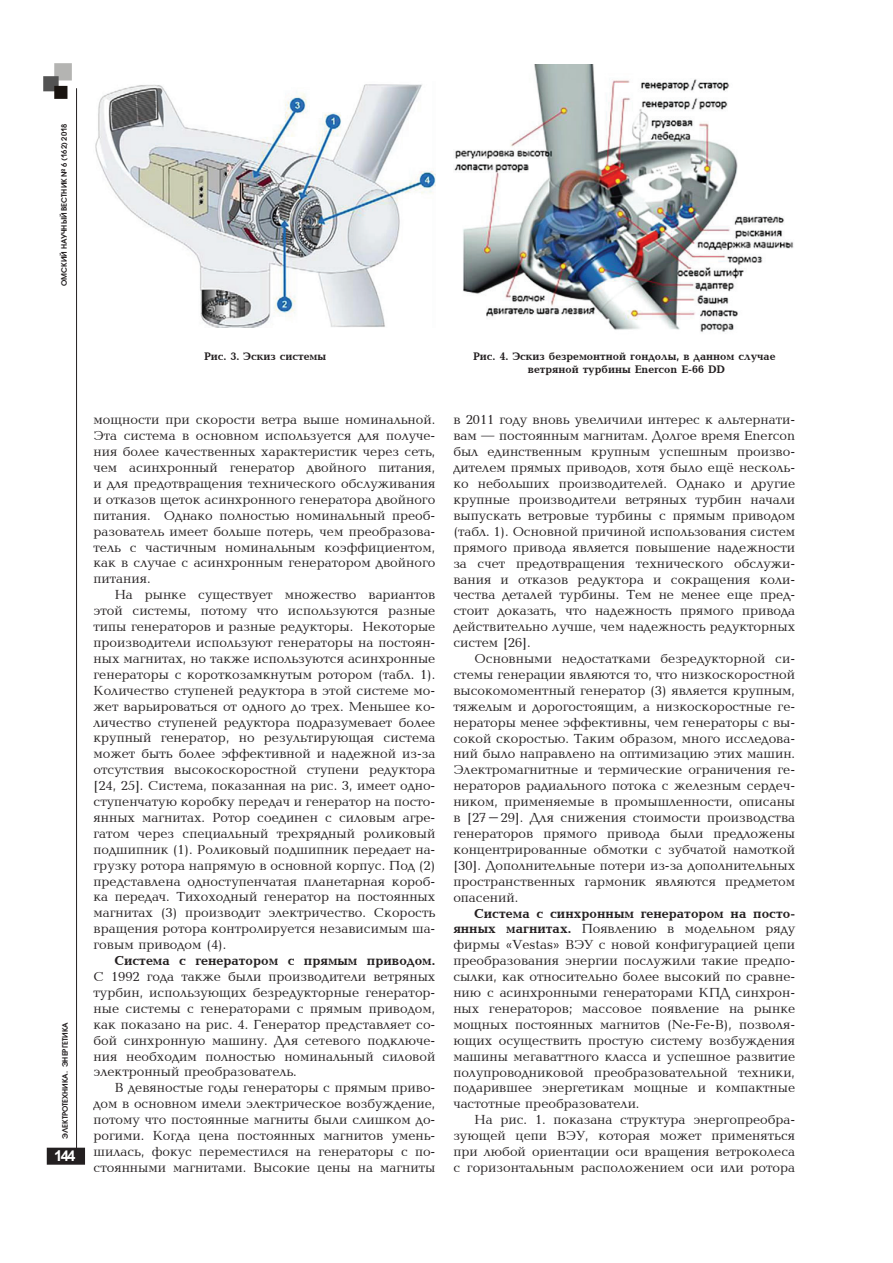
<style>
.page{position:relative;width:893px;height:1263px;background:#fff}
.page>*{position:absolute;margin:0;border:0;box-sizing:border-box;transform-origin:0 0}
.t1{font:700 15px "Arial";color:#fff}
.t2{font:13.5px/15.9px "Baltica CTT";color:#231f20;text-align:justify}
.t3{font:700 13.5px "Baltica C";color:#231f20}
.t4{font:700 11.25px/13.5px "Baltica C";color:#231f20;text-align:center}
.t5{font:600 7.5px "Avant Garde Gothic C";color:#231f20}
.s1{font-family:"Baltica C";font-weight:700}
</style>
<div class="page">
<div style="left:48px;top:1148px;width:36px;height:16px;background:#231f20"></div>
<div style="left:47px;top:1148px;width:38px;height:17px;border:2px solid #231f20"></div>
<hr style="left:76px;top:88px;width:1px;height:1068px;background:#231f20">
<img style="left:43px;top:63px;width:29px;height:36px">
<img style="left:95px;top:84px;width:340px;height:243px">
<img style="left:454px;top:65px;width:340px;height:267px">
<p class="t5" style="left:60px;top:286px;width:164px;rotate:-90deg">ОМСКИЙ НАУЧНЫЙ ВЕСТНИК № 6 (162) 2018</p>
<p class="t5" style="left:60px;top:1139px;width:118px;rotate:-90deg">ЭЛЕКТРОТЕХНИКА. эНЕРГЕТИКА</p>
<p class="t1" style="left:54px;top:1145px;width:23px">144</p>
<p class="t4" style="left:204px;top:350px;width:124px">Рис. 3. Эскиз системы</p>
<p class="t4" style="left:473px;top:350px;width:304px">Рис. 4. Эскиз безремонтной гондолы, в данном случае ветряной турбины Enercon E-66 DD</p>
<p class="t2" style="left:94px;top:413px;width:343px">мощности при скорости ветра выше номинальной.<br>Эта система в основном используется для получе&shy;ния более качественных характеристик через сеть, чем асинхронный генератор двойного питания, и для предотвращения технического обслуживания и отказов щеток асинхронного генератора двойного питания. Однако полностью номинальный преоб&shy;разователь имеет больше потерь, чем преобразова&shy;тель с частичным номинальным коэффициентом, как в случае с асинхронным генератором двойного питания.</p>
<p class="t2" style="left:94px;top:587px;width:343px;text-indent:21px">На рынке существует множество вариантов этой системы, потому что используются разные типы генераторов и разные редукторы. Некоторые производители используют генераторы на постоян&shy;ных магнитах, но также используются асинхронные генераторы с короткозамкнутым ротором (табл. 1).<br>Количество ступеней редуктора в этой системе мо&shy;жет варьироваться от одного до трех. Меньшее ко&shy;личество ступеней редуктора подразумевает более крупный генератор, но результирующая система может быть более эффективной и надежной из-за отсутствия высокоскоростной ступени редуктора [24, 25]. Система, показанная на рис. 3, имеет одно&shy;ступенчатую коробку передач и генератор на посто&shy;янных магнитах. Ротор соединен с силовым агре&shy;гатом через специальный трехрядный роликовый подшипник (1). Роликовый подшипник передает на&shy;грузку ротора напрямую в основной корпус. Под (2) представлена одноступенчатая планетарная короб&shy;ка передач. Тихоходный генератор на постоянных магнитах (3) производит электричество. Скорость вращения ротора контролируется независимым ша&shy;говым приводом (4).</p>
<p class="t3" style="left:115px;top:953px;width:322px">Система с генератором с прямым приводом.</p>
<p class="t2" style="left:94px;top:969px;width:343px">С 1992 года также были производители ветряных турбин, использующих безредукторные генератор&shy;ные системы с генераторами с прямым приводом, как показано на рис. 4. Генератор представляет со&shy;бой синхронную машину. Для сетевого подключе&shy;ния необходим полностью номинальный силовой электронный преобразователь.</p>
<p class="t2" style="left:94px;top:1080px;width:343px;text-indent:21px">В девяностые годы генераторы с прямым приво&shy;дом в основном имели электрическое возбуждение, потому что постоянные магниты были слишком до&shy;рогими. Когда цена постоянных магнитов умень&shy;шилась, фокус переместился на генераторы с по&shy;стоянными магнитами. Высокие цены на магниты</p>
<p class="t2" style="left:453px;top:413px;width:343px">в 2011 году вновь увеличили интерес к альтернати&shy;вам — постоянным магнитам. Долгое время Enercon был единственным крупным успешным произво&shy;дителем прямых приводов, хотя было ещё несколь&shy;ко небольших производителей. Однако и другие крупные производители ветряных турбин начали выпускать ветровые турбины с прямым приводом (табл. 1). Основной причиной использования систем прямого привода является повышение надежности за счет предотвращения технического обслужи&shy;вания и отказов редуктора и сокращения коли&shy;чества деталей турбины. Тем не менее еще пред&shy;стоит доказать, что надежность прямого привода действительно лучше, чем надежность редукторных систем [26].</p>
<p class="t2" style="left:453px;top:651px;width:343px;text-indent:21px">Основными недостатками безредукторной си&shy;стемы генерации являются то, что низкоскоростной высокомоментный генератор (3) является крупным, тяжелым и дорогостоящим, а низкоскоростные ге&shy;нераторы менее эффективны, чем генераторы с вы&shy;сокой скоростью. Таким образом, много исследова&shy;ний было направлено на оптимизацию этих машин.<br>Электромагнитные и термические ограничения ге&shy;нераторов радиального потока с железным сердеч&shy;ником, применяемые в промышленности, описаны в [27–29]. Для снижения стоимости производства генераторов прямого привода были предложены концентрированные обмотки с зубчатой намоткой [30]. Дополнительные потери из-за дополнительных пространственных гармоник являются предметом опасений.</p>
<p class="t3" style="left:475px;top:906px;width:322px">Система с синхронным генератором на посто-</p>
<p class="t2" style="left:453px;top:922px;width:343px"><span class="s1">янных магнитах.</span> Появлению в модельном ряду фирмы «Vestas» ВЭУ с новой конфигурацией цепи преобразования энергии послужили такие предпо&shy;сылки, как относительно более высокий по сравне&shy;нию с асинхронными генераторами КПД синхрон&shy;ных генераторов; массовое появление на рынке мощных постоянных магнитов (Ne-Fe-B), позволя&shy;ющих осуществить простую систему возбуждения машины мегаваттного класса и успешное развитие полупроводниковой преобразовательной техники, подарившее энергетикам мощные и компактные частотные преобразователи.</p>
<p class="t2" style="left:453px;top:1112px;width:343px;text-indent:21px">На рис. 1. показана структура энергопреобра&shy;зующей цепи ВЭУ, которая может применяться при любой ориентации оси вращения ветроколеса с горизонтальным расположением оси или ротора</p>
</div>
